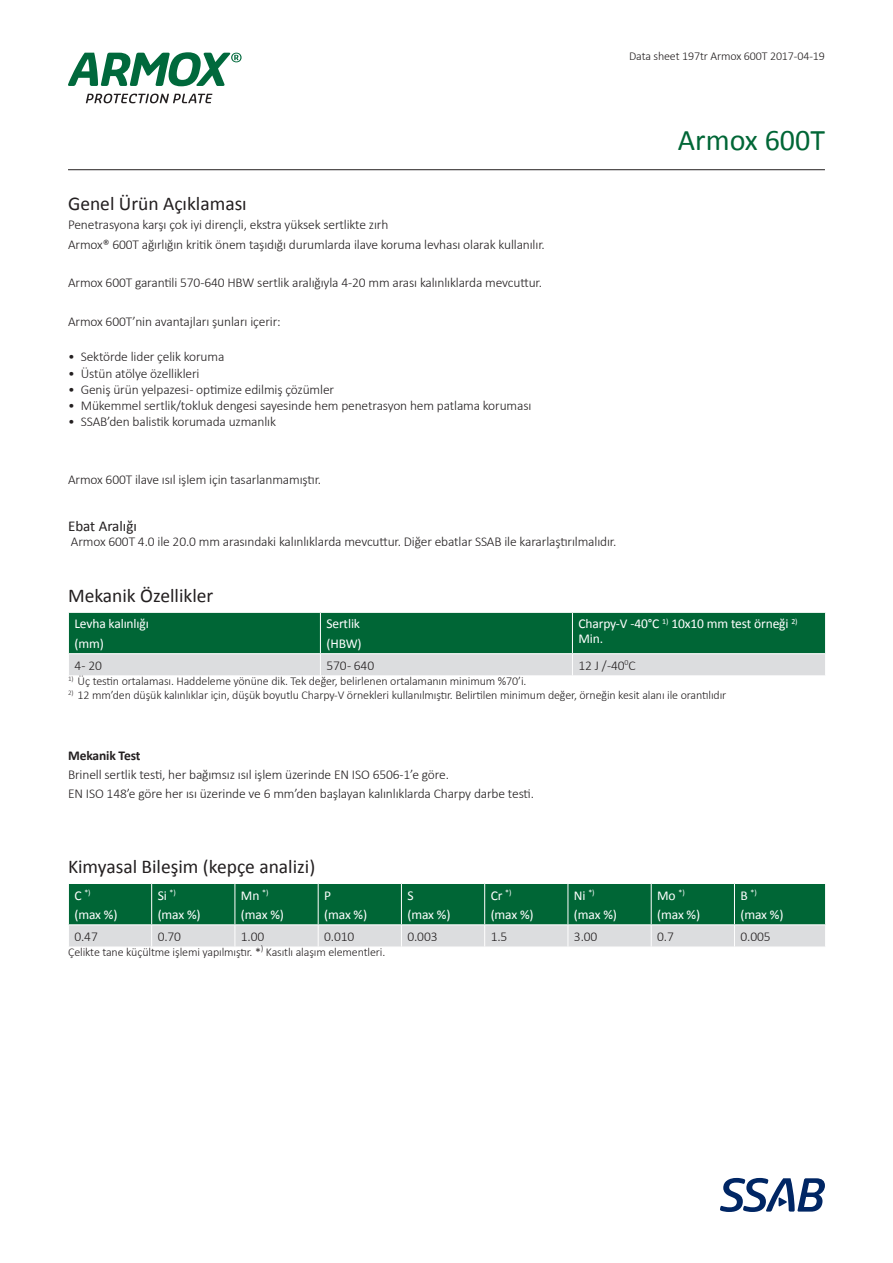
<style>
.page{position:relative;width:893px;height:1263px;background:#fff}
.page>*{position:absolute;margin:0;border:0;box-sizing:border-box;transform-origin:0 0}
.Product_name{font:30px "Calibri";color:#006636}
.Heading{font:19.5px "Calibri";color:#231f20}
.Sub_heading{font:15px "Calibri";color:#231f20}
.Body_text{font:300 13.5px "Calibri";letter-spacing:-.01em;color:#231f20}
.Table_heading{font:13.5px/15px "Calibri";letter-spacing:-.01em;color:#fff}
.Table_text{font:300 13.5px "Calibri";letter-spacing:-.01em;color:#231f20}
.Body_text-2{font:700 13.5px "Calibri";letter-spacing:-.01em;color:#231f20}
.Foot_note{font:300 12px "Calibri";letter-spacing:-.01em;color:#231f20}
.Table_heading-2{font:7.8px "Calibri";color:#fff}
.s1{font-size:13.5px}
</style>
<div class="page">
<hr style="left:68px;top:169px;width:757px;height:1px;background:#231f20">
<svg style="left:86px;top:94px;width:126px;height:9px"></svg>
<svg style="left:68px;top:52px;width:174px;height:34px"></svg>
<svg style="left:720px;top:1178px;width:105px;height:34px"></svg>
<svg style="left:68px;top:612px;width:758px;height:64px;background:#539376"></svg>
<hr style="left:572px;top:675px;width:254px;height:1px;background:#fff">
<svg style="left:68px;top:883px;width:758px;height:64px;background:#559477"></svg>
<p class="Foot_note" style="left:629px;top:49px;width:197px">Data sheet 197tr Armox 600T 2017-04-19</p>
<p class="Heading" style="left:68px;top:190px;width:180px">Genel Ürün Açıklaması</p>
<p class="Body_text" style="left:68px;top:217px;width:322px">Penetrasyona karşı çok iyi dirençli, ekstra yüksek sertlikte zırh</p>
<p class="Body_text" style="left:68px;top:236px;width:478px">Armox® 600T ağırlığın kritik önem taşıdığı durumlarda ilave koruma levhası olarak kullanılır.</p>
<p class="Body_text" style="left:68px;top:274px;width:475px">Armox 600T garantili 570‑640 HBW sertlik aralığıyla 4-20 mm arası kalınlıklarda mevcuttur.</p>
<p class="Body_text" style="left:68px;top:313px;width:214px">Armox 600T’nin avantajları şunları içerir:</p>
<p class="Body_text" style="left:68px;top:348px;width:158px">• Sektörde lider çelik koruma</p>
<p class="Body_text" style="left:68px;top:365px;width:133px">• Üstün atölye özellikleri</p>
<p class="Body_text" style="left:68px;top:381px;width:268px">• Geniş ürün yelpazesi - optimize edilmiş çözümler</p>
<p class="Body_text" style="left:68px;top:397px;width:465px">• Mükemmel sertlik/tokluk dengesi sayesinde hem penetrasyon hem patlama koruması</p>
<p class="Body_text" style="left:68px;top:413px;width:209px">• SSAB’den balistik korumada uzmanlık</p>
<p class="Product_name" style="left:678px;top:119px;width:149px">Armox 600T</p>
<p class="Body_text" style="left:68px;top:471px;width:255px">Armox 600T ilave ısıl işlem için tasarlanmamıştır.</p>
<p class="Sub_heading" style="left:68px;top:516px;width:70px">Ebat Aralığı</p>
<p class="Body_text" style="left:71px;top:533px;width:547px">Armox 600T 4.0 ile 20.0 mm arasındaki kalınlıklarda mevcuttur. Diğer ebatlar SSAB ile kararlaştırılmalıdır.</p>
<p class="Heading" style="left:68px;top:582px;width:147px">Mekanik Özellikler</p>
<p class="Table_heading" style="left:74px;top:616px;width:76px">Levha kalınlığı</p>
<p class="Table_heading" style="left:74px;top:635px;width:31px">(mm)</p>
<p class="Table_heading" style="left:578px;top:616px;width:221px">Charpy-V -40°C <sup>1)</sup> 10x10 mm test örneği <sup>2)<br></sup>Min.</p>
<p class="Table_heading" style="left:326px;top:616px;width:35px">Sertlik</p>
<p class="Table_heading" style="left:326px;top:635px;width:37px">(HBW)</p>
<p class="Table_text" style="left:74px;top:657px;width:29px">4 - 20</p>
<p class="Table_text" style="left:326px;top:657px;width:49px">570 - 640</p>
<p class="Table_text" style="left:578px;top:657px;width:59px">12 J / -40<sup>0</sup>C</p>
<p class="Foot_note" style="left:68px;top:674px;width:460px"><sup>1)</sup> Üç testin ortalaması. Haddeleme yönüne dik. Tek değer, belirlenen ortalamanın minimum %70’i.</p>
<p class="Foot_note" style="left:68px;top:688px;width:660px"><sup>2)</sup> 12 mm’den düşük kalınlıklar için, düşük boyutlu Charpy-V örnekleri kullanılmıştır. Belirtilen minimum değer, örneğin kesit alanı ile orantılıdır</p>
<p class="Body_text-2" style="left:68px;top:746px;width:74px">Mekanik Test</p>
<p class="Body_text" style="left:68px;top:766px;width:382px">Brinell sertlik testi, her bağımsız ısıl işlem üzerinde EN ISO 6506-1’e göre.</p>
<p class="Body_text" style="left:68px;top:785px;width:468px">EN ISO 148’e göre her ısı üzerinde ve 6 mm’den başlayan kalınlıklarda Charpy darbe testi.</p>
<p class="Heading" style="left:68px;top:853px;width:249px">Kimyasal Bileşim (kepçe analizi)</p>
<p class="Table_heading-2" style="left:74px;top:887px;width:18px"><span class="s1">C</span> *)</p>
<p class="Table_heading" style="left:74px;top:906px;width:45px">(max %)</p>
<p class="Table_heading" style="left:158px;top:887px;width:20px">Si <sup>*)</sup></p>
<p class="Table_heading" style="left:158px;top:906px;width:45px">(max %)</p>
<p class="Table_heading" style="left:241px;top:887px;width:29px">Mn <sup>*)</sup></p>
<p class="Table_heading" style="left:241px;top:906px;width:45px">(max %)</p>
<p class="Table_heading" style="left:324px;top:887px;width:8px">P</p>
<p class="Table_heading" style="left:324px;top:906px;width:45px">(max %)</p>
<p class="Table_heading" style="left:407px;top:887px;width:8px">S</p>
<p class="Table_heading" style="left:407px;top:906px;width:45px">(max %)</p>
<p class="Table_heading" style="left:491px;top:887px;width:22px">Cr <sup>*)</sup></p>
<p class="Table_heading" style="left:491px;top:906px;width:45px">(max %)</p>
<p class="Table_heading" style="left:574px;top:887px;width:22px">Ni <sup>*)</sup></p>
<p class="Table_heading" style="left:574px;top:906px;width:45px">(max %)</p>
<p class="Table_heading" style="left:657px;top:887px;width:29px">Mo <sup>*)</sup></p>
<p class="Table_heading" style="left:657px;top:906px;width:45px">(max %)</p>
<p class="Table_heading-2" style="left:740px;top:887px;width:18px"><span class="s1">B</span> *)</p>
<p class="Table_heading" style="left:740px;top:906px;width:45px">(max %)</p>
<p class="Table_text" style="left:74px;top:928px;width:25px">0.47</p>
<p class="Table_text" style="left:158px;top:928px;width:25px">0.70</p>
<p class="Table_text" style="left:241px;top:928px;width:25px">1.00</p>
<p class="Table_text" style="left:324px;top:928px;width:32px">0.010</p>
<p class="Table_text" style="left:407px;top:928px;width:32px">0.003</p>
<p class="Table_text" style="left:491px;top:928px;width:18px">1.5</p>
<p class="Table_text" style="left:574px;top:928px;width:25px">3.00</p>
<p class="Table_text" style="left:657px;top:928px;width:18px">0.7</p>
<p class="Table_text" style="left:740px;top:928px;width:32px">0.005</p>
<p class="Foot_note" style="left:68px;top:945px;width:319px">Çelikte tane küçültme işlemi yapılmıştır. *<sup>)</sup> Kasıtlı alaşım elementleri.</p>
</div>
